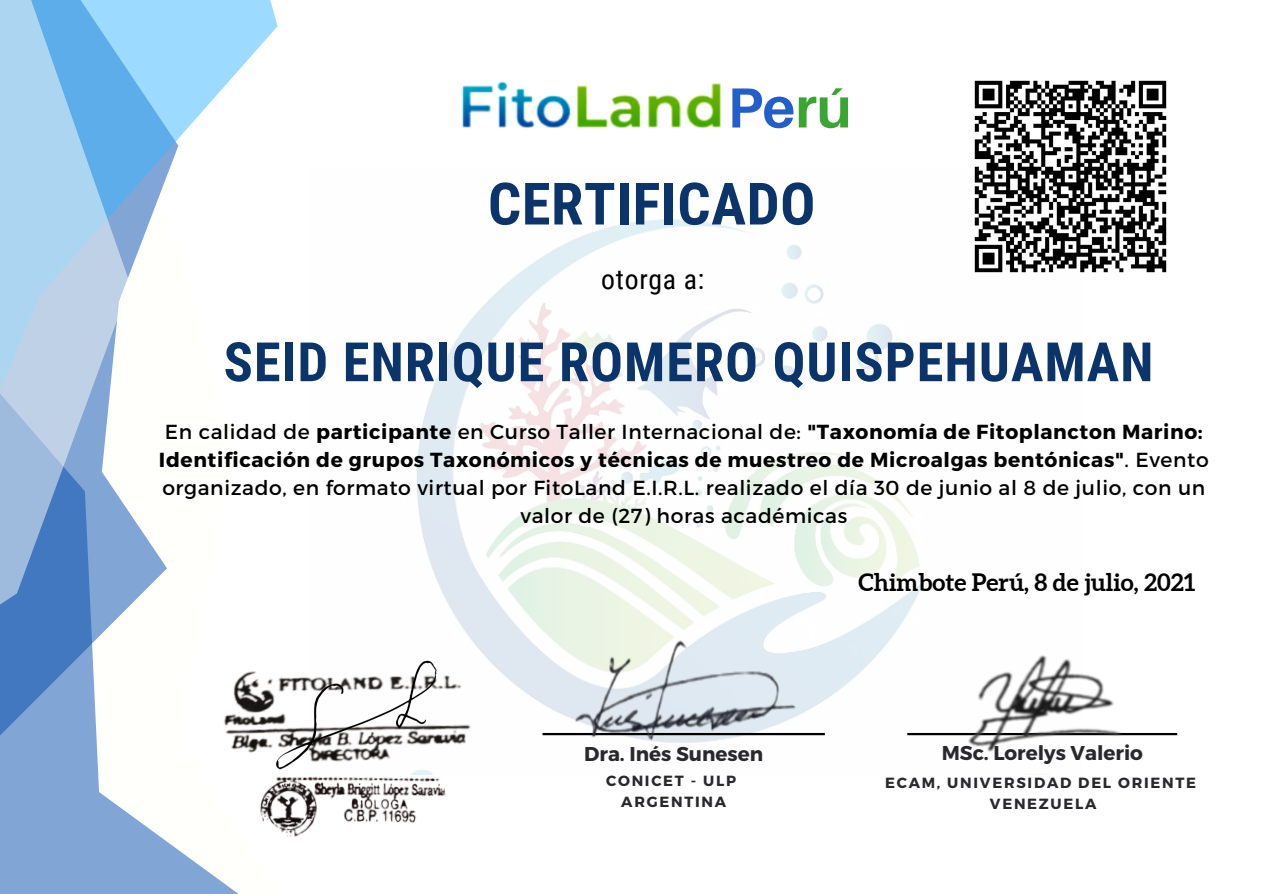
<style>
.page{position:relative;width:1263px;height:894px;background:#fff}
.page>*{position:absolute;margin:0;border:0;box-sizing:border-box;transform-origin:0 0}
.t1{font:700 58.35px "Roboto Condensed";letter-spacing:.01em;color:#0b346b}
.t2{font:700 56.55px "Aileron";color:#225fc8}
.t3{font:700 54.3px "Roboto Condensed";letter-spacing:.02em;color:#0b346b}
.t4{font:27.75px "Roboto Condensed";letter-spacing:.025em;color:#000}
.t5{font:700 24px "Aleo";color:#000}
.t6{font:20.25px/28px "Montserrat";letter-spacing:.03em;color:#000;text-align:center}
.t7{font:700 19.95px "Montserrat";color:#29282c}
.t8{font:700 14.7px "Montserrat";letter-spacing:.115em;color:#29282c}
.s1{color:#39a632}
.s2{font-weight:700}
</style>
<div class="page">
<svg style="left:130px;top:0;width:148px;height:86px;fill:#9cdaff"></svg>
<svg style="left:0;top:86px;width:237px;height:807px"></svg>
<svg style="left:0;top:0;width:130px;height:695px"></svg>
<img style="left:417px;top:219px;width:532px;height:517px">
<img style="left:170px;top:612px;width:343px;height:196px">
<img style="left:269px;top:644px;width:244px;height:146px">
<img style="left:253px;top:761px;width:197px;height:76px">
<img style="left:461px;top:81px;width:259px;height:48px">
<hr style="left:542px;top:732px;width:283px;height:3px;background:#000">
<hr style="left:907px;top:732px;width:270px;height:3px;background:#000">
<img style="left:949px;top:655px;width:187px;height:97px">
<img style="left:572px;top:628px;width:229px;height:115px">
<img style="left:974px;top:80px;width:193px;height:193px">
<p class="t2" style="left:727px;top:73px;width:126px">Pe<span class="s1">rú</span></p>
<p class="t1" style="left:488px;top:170px;width:329px">CERTIFICADO</p>
<p class="t4" style="left:601px;top:263px;width:104px">otorga a:</p>
<p class="t3" style="left:224px;top:331px;width:931px">SEID ENRIQUE ROMERO QUISPEHUAMAN</p>
<p class="t6" style="left:159px;top:416px;width:1051px">En calidad de <span class="s2">participante</span> en Curso Taller Internacional de: <span class="s2">"Taxonomía de Fitoplancton Marino:<br>Identificación de grupos Taxonómicos y técnicas de muestreo de Microalgas bentónicas"</span>. Evento organizado, en formato virtual por FitoLand E.I.R.L. realizado el día 30 de junio al 8 de julio, con un valor de (27) horas académicas</p>
<p class="t5" style="left:859px;top:568px;width:338px">Chimbote Perú, 8 de julio, 2021</p>
<p class="t7" style="left:584px;top:740px;width:181px">Dra. Inés Sunesen</p>
<p class="t7" style="left:942px;top:739px;width:203px">MSc. Lorelys Valerio</p>
<p class="t8" style="left:606px;top:771px;width:131px">CONICET - ULP</p>
<p class="t8" style="left:621px;top:791px;width:106px">ARGENTINA</p>
<p class="t8" style="left:885px;top:773px;width:312px">ECAM, UNIVERSIDAD DEL ORIENTE</p>
<p class="t8" style="left:990px;top:793px;width:108px">VENEZUELA</p>
</div>
